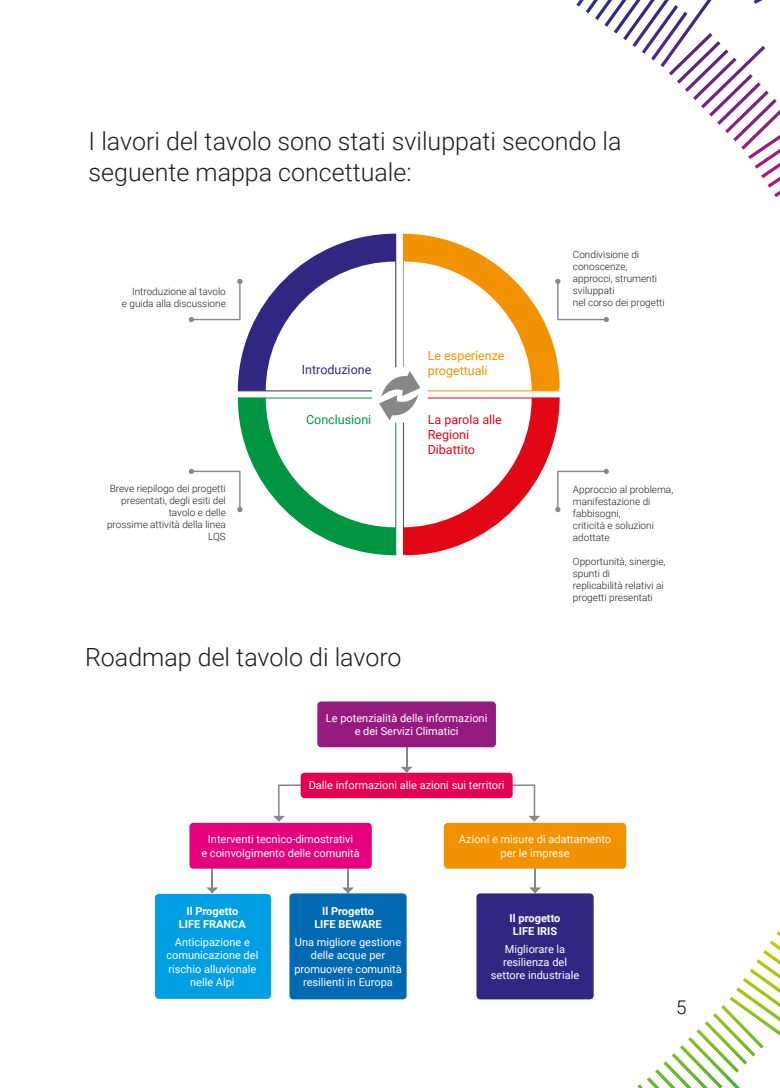
<style>
.page{position:relative;width:780px;height:1088px;background:#fff}
.page>*{position:absolute;margin:0;border:0;box-sizing:border-box;transform-origin:0 0}
.Titolo_A{font:300 25px/30px "Roboto";color:#1d1d1b}
.Paragrafo_colore_01{font:300 18.75px "Roboto";color:#020304}
.t1{font:12.5px "Roboto";color:#e30614}
.t2{font:12.5px "Roboto";color:#f39200}
.t3{font:12.5px "Roboto";color:#312783}
.t4{font:12.5px "Roboto";color:#009641}
.Paragrafo_01{font:11px/13.2px "Roboto";color:#fff;text-align:center}
.Paragrafo_01-2{font:700 11px "Roboto";color:#fff}
.Paragrafo_01-3{font:300 10px/12px "Roboto";color:#1d1d1b}
</style>
<div class="page">
<svg style="left:576px;top:0;width:177px;height:159px"></svg>
<svg style="left:753px;top:0;width:27px;height:197px"></svg>
<svg style="left:189px;top:233px;width:420px;height:323px"></svg>
<hr style="left:211px;top:836px;width:2px;height:56px;background:#878787">
<svg style="left:206px;top:887px;width:12px;height:6px"></svg>
<div style="left:155px;top:894px;width:116px;height:105px;background:#009fe3;border-radius:4px"></div>
<hr style="left:347px;top:836px;width:2px;height:56px;background:#878787">
<svg style="left:342px;top:887px;width:12px;height:6px"></svg>
<div style="left:289px;top:893px;width:117px;height:106px;background:#0069b4;border-radius:4px"></div>
<hr style="left:534px;top:836px;width:2px;height:56px;background:#878787">
<svg style="left:529px;top:887px;width:12px;height:6px"></svg>
<svg style="left:273px;top:784px;width:55px;height:38px"></svg>
<svg style="left:485px;top:784px;width:55px;height:38px"></svg>
<hr style="left:406px;top:715px;width:1px;height:57px;background:#878787">
<svg style="left:400px;top:767px;width:12px;height:6px"></svg>
<div style="left:189px;top:823px;width:183px;height:46px;background:#e6007e;border-radius:4px"></div>
<div style="left:444px;top:823px;width:182px;height:46px;background:#f39200;border-radius:4px"></div>
<div style="left:300px;top:773px;width:212px;height:25px;background:#e50051;border-radius:4px"></div>
<div style="left:317px;top:701px;width:179px;height:46px;background:#961b81;border-radius:4px"></div>
<div style="left:476px;top:893px;width:117px;height:106px;background:#312783;border-radius:4px"></div>
<p class="Titolo_A" style="left:89px;top:126px;width:534px">I lavori del tavolo sono stati sviluppati secondo la seguente mappa concettuale:</p>
<p class="Paragrafo_01-3" style="left:122px;top:285px;width:105px;text-align:right">Introduzione al tavolo<br>e guida alla discussione</p>
<p class="Paragrafo_01-3" style="left:110px;top:482px;width:118px;text-align:right">Breve riepilogo dei progetti presentati, degli esiti del tavolo e delle</p>
<p class="Paragrafo_01-3" style="left:107px;top:518px;width:120px;text-align:right">prossime attività della linea<br>LQS</p>
<p class="t3" style="left:302px;top:360px;width:71px">Introduzione</p>
<p class="t4" style="left:306px;top:411px;width:67px">Conclusioni</p>
<p class="t2" style="left:428px;top:347px;width:78px">Le esperienze</p>
<p class="t2" style="left:428px;top:362px;width:61px">progettuali</p>
<p class="t1" style="left:427px;top:411px;width:76px">La parola alle</p>
<p class="t1" style="left:427px;top:426px;width:43px">Regioni</p>
<p class="t1" style="left:427px;top:441px;width:49px">Dibattito</p>
<p class="Titolo_A" style="left:85px;top:641px;width:318px">Roadmap del tavolo di lavoro</p>
<p class="Paragrafo_01" style="left:326px;top:711px;width:163px">Le potenzialità delle informazioni</p>
<p class="Paragrafo_01" style="left:354px;top:724px;width:105px">e dei Servizi Climatici</p>
<p class="Paragrafo_01" style="left:309px;top:777px;width:197px">Dalle informazioni alle azioni sui territori</p>
<p class="Paragrafo_01-3" style="left:573px;top:248px;width:68px">Condivisione di conoscenze,</p>
<p class="Paragrafo_01-3" style="left:573px;top:272px;width:86px">approcci, strumenti sviluppati</p>
<p class="Paragrafo_01-3" style="left:573px;top:296px;width:93px">nel corso dei progetti</p>
<p class="Paragrafo_01-3" style="left:573px;top:483px;width:102px">Approccio al problema, manifestazione di fabbisogni,<br>criticità e soluzioni adottate</p>
<p class="Paragrafo_01-3" style="left:573px;top:555px;width:94px">Opportunità, sinergie, spunti di<br>replicabilità relativi ai progetti presentati</p>
<p class="Paragrafo_01" style="left:208px;top:832px;width:147px">Interventi tecnico-dimostrativi</p>
<p class="Paragrafo_01" style="left:201px;top:845px;width:160px">e coinvolgimento delle comunità</p>
<p class="Paragrafo_01-2" style="left:186px;top:903px;width:53px">Il Progetto</p>
<p class="Paragrafo_01-2" style="left:179px;top:917px;width:68px">LIFE FRANCA</p>
<p class="Paragrafo_01" style="left:175px;top:935px;width:76px">Anticipazione e</p>
<p class="Paragrafo_01" style="left:166px;top:948px;width:93px">comunicazione del</p>
<p class="Paragrafo_01" style="left:168px;top:962px;width:89px">rischio alluvionale</p>
<p class="Paragrafo_01" style="left:190px;top:975px;width:46px">nelle Alpi</p>
<p class="Paragrafo_01-2" style="left:322px;top:903px;width:53px">Il Progetto</p>
<p class="Paragrafo_01-2" style="left:314px;top:917px;width:69px">LIFE BEWARE</p>
<p class="Paragrafo_01" style="left:294px;top:935px;width:109px">Una migliore gestione delle acque per promuovere comunità resilienti in Europa</p>
<p class="Paragrafo_01" style="left:459px;top:832px;width:154px">Azioni e misure di adattamento</p>
<p class="Paragrafo_01" style="left:500px;top:845px;width:71px">per le imprese</p>
<p class="Paragrafo_01-2" style="left:509px;top:910px;width:52px">Il progetto</p>
<p class="Paragrafo_01-2" style="left:513px;top:923px;width:46px">LIFE IRIS</p>
<p class="Paragrafo_01" style="left:505px;top:942px;width:62px">Migliorare la</p>
<p class="Paragrafo_01" style="left:503px;top:955px;width:65px">resilienza del</p>
<p class="Paragrafo_01" style="left:491px;top:968px;width:90px">settore industriale</p>
<p class="Paragrafo_colore_01" style="left:676px;top:994px;width:12px">5</p>
</div>
